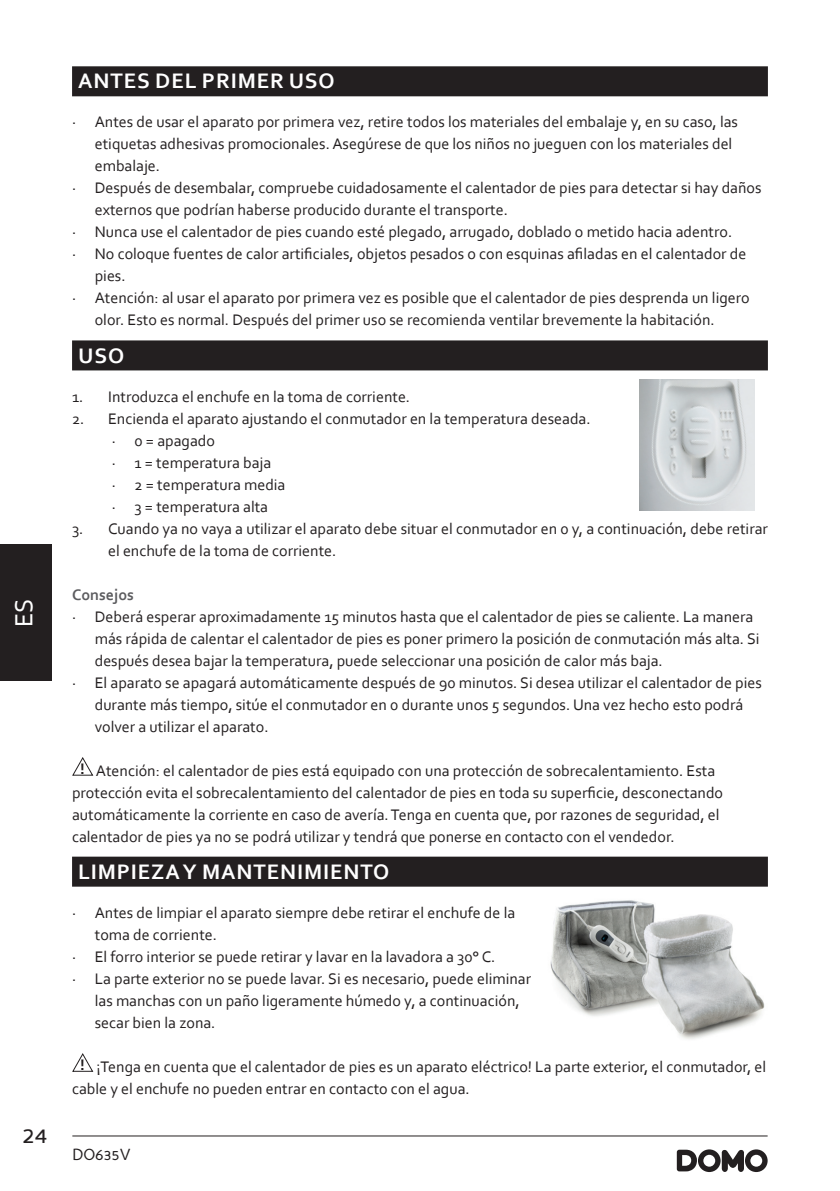
<style>
.page{position:relative;width:840px;height:1191px;background:#fff}
.page>*{position:absolute;margin:0;border:0;box-sizing:border-box;transform-origin:0 0}
.t1{font:26px "Corbel";color:#fff}
.t2{font:24px "Perspective Sans";color:#231f20}
.t3{font:700 22px "Corbel";letter-spacing:.04em;color:#fff}
.t4{font:16px/22px "Corbel";color:#231f20}
.t5{font:700 16px "Corbel";color:#5c5c5f}
.t6{font:16px "Perspective Sans";color:#231f20}
.s1{font-weight:700}
</style>
<div class="page">
<hr style="left:72px;top:1135px;width:695px;height:1px;background:#231f20">
<svg style="left:676px;top:1149px;width:91px;height:23px"></svg>
<div style="left:0;top:544px;width:51px;height:136px;background:#231f20"></div>
<div style="left:72px;top:66px;width:695px;height:30px;background:#231f20"></div>
<div style="left:72px;top:340px;width:695px;height:30px;background:#231f20"></div>
<div style="left:72px;top:856px;width:695px;height:30px;background:#231f20"></div>
<svg style="left:72px;top:757px;width:22px;height:19px"></svg>
<svg style="left:72px;top:1053px;width:22px;height:19px"></svg>
<img style="left:639px;top:380px;width:114px;height:130px">
<img style="left:550px;top:900px;width:215px;height:139px">
<h1 class="t1" style="left:8px;top:627px;width:30px;rotate:-90deg">ES</h1>
<h2 class="t2" style="left:22px;top:1120px;width:26px">24</h2>
<h3 class="t3" style="left:78px;top:67px;width:258px">ANTES DEL PRIMER USO</h3>
<p class="t4" style="left:72px;top:111px;width:667px">· Antes de usar el aparato por primera vez, retire todos los materiales del embalaje y, en su caso, las</p>
<p class="t4" style="left:95px;top:133px;width:638px">etiquetas adhesivas promocionales. Asegúrese de que los niños no jueguen con los materiales del</p>
<p class="t4" style="left:95px;top:155px;width:67px">embalaje.</p>
<p class="t4" style="left:72px;top:177px;width:690px">· Después de desembalar, compruebe cuidadosamente el calentador de pies para detectar si hay daños</p>
<p class="t4" style="left:95px;top:199px;width:414px">externos que podrían haberse producido durante el transporte.</p>
<p class="t4" style="left:72px;top:221px;width:661px">· Nunca use el calentador de pies cuando esté plegado, arrugado, doblado o metido hacia adentro.</p>
<p class="t4" style="left:72px;top:243px;width:675px">· No coloque fuentes de calor artificiales, objetos pesados o con esquinas afiladas en el calentador de</p>
<p class="t4" style="left:95px;top:265px;width:32px">pies.</p>
<p class="t4" style="left:72px;top:287px;width:678px">· Atención: al usar el aparato por primera vez es posible que el calentador de pies desprenda un ligero</p>
<p class="t4" style="left:95px;top:309px;width:621px">olor. Esto es normal. Después del primer uso se recomienda ventilar brevemente la habitación.</p>
<h3 class="t3" style="left:78px;top:341px;width:47px">USO</h3>
<p class="t4" style="left:72px;top:385px;width:339px">1. Introduzca el enchufe en la toma de corriente.</p>
<p class="t4" style="left:112px;top:407px;width:480px;text-indent:-40px">2. Encienda el aparato ajustando el conmutador en la temperatura deseada. · 0 = apagado<br>· 1 = temperatura baja<br>· 2 = temperatura media<br>· 3 = temperatura alta</p>
<p class="t4" style="left:108px;top:517px;width:661px;text-indent:-36px">3. Cuando ya no vaya a utilizar el aparato debe situar el conmutador en 0 y, a continuación, debe retirar el enchufe de la toma de corriente.</p>
<p class="t5" style="left:72px;top:584px;width:63px">Consejos</p>
<p class="t4" style="left:72px;top:605px;width:682px">· Deberá esperar aproximadamente 15 minutos hasta que el calentador de pies se caliente. La manera</p>
<p class="t4" style="left:95px;top:627px;width:666px">más rápida de calentar el calentador de pies es poner primero la posición de conmutación más alta. Si</p>
<p class="t4" style="left:95px;top:649px;width:569px">después desea bajar la temperatura, puede seleccionar una posición de calor más baja.</p>
<p class="t4" style="left:72px;top:671px;width:691px">· El aparato se apagará automáticamente después de 90 minutos. Si desea utilizar el calentador de pies</p>
<p class="t4" style="left:95px;top:693px;width:649px">durante más tiempo, sitúe el conmutador en 0 durante unos 5 segundos. Una vez hecho esto podrá</p>
<p class="t4" style="left:95px;top:715px;width:175px">volver a utilizar el aparato.</p>
<p class="t4" style="left:72px;top:759px;width:652px;text-indent:8px"><span class="s1">!</span> Atención: el calentador de pies está equipado con una protección de sobrecalentamiento. Esta protección evita el sobrecalentamiento del calentador de pies en toda su superficie, desconectando automáticamente la corriente en caso de avería. Tenga en cuenta que, por razones de seguridad, el calentador de pies ya no se podrá utilizar y tendrá que ponerse en contacto con el vendedor.</p>
<h3 class="t3" style="left:78px;top:857px;width:312px">LIMPIEZA Y MANTENIMIENTO</h3>
<p class="t4" style="left:72px;top:901px;width:444px">· Antes de limpiar el aparato siempre debe retirar el enchufe de la</p>
<p class="t4" style="left:95px;top:923px;width:124px">toma de corriente.</p>
<p class="t4" style="left:72px;top:945px;width:424px">· El forro interior se puede retirar y lavar en la lavadora a 30° C.</p>
<p class="t4" style="left:72px;top:967px;width:460px">· La parte exterior no se puede lavar. Si es necesario, puede eliminar</p>
<p class="t4" style="left:95px;top:989px;width:426px">las manchas con un paño ligeramente húmedo y, a continuación,</p>
<p class="t4" style="left:95px;top:1011px;width:122px">secar bien la zona.</p>
<p class="t4" style="left:72px;top:1055px;width:695px;text-indent:8px"><span class="s1">!</span> ¡Tenga en cuenta que el calentador de pies es un aparato eléctrico! La parte exterior, el conmutador, el cable y el enchufe no pueden entrar en contacto con el agua.</p>
<p class="t6" style="left:72px;top:1145px;width:60px">DO635V</p>
</div>
